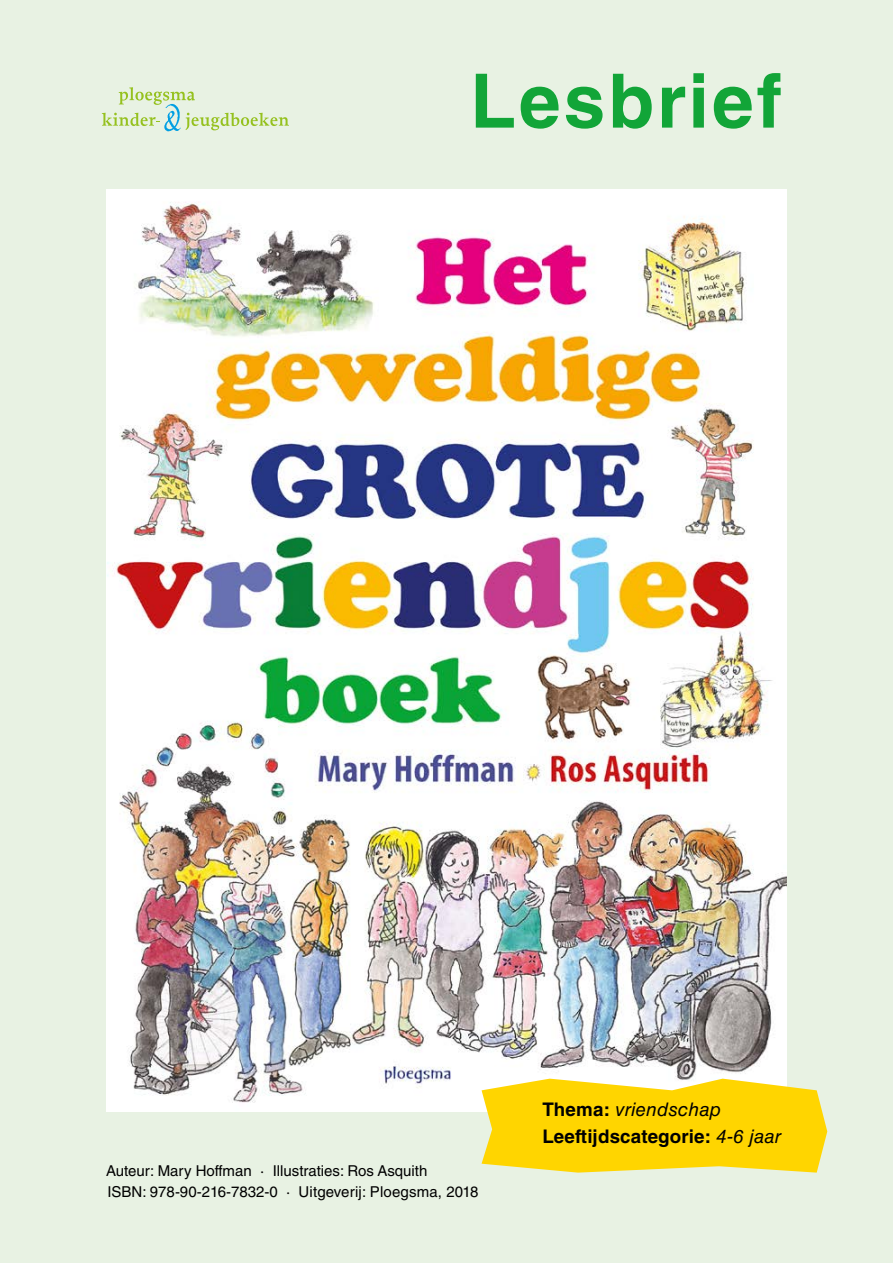
<style>
.page{position:relative;width:893px;height:1263px;background:#e8f2e3}
.page>*{position:absolute;margin:0;border:0;box-sizing:border-box;transform-origin:0 0}
.t1{font:700 75px "Helvetica LT Std";letter-spacing:.04em;color:#12a538}
.t2{font:700 18.75px/26.2px "Helvetica LT Std";letter-spacing:.01em;color:#000}
.t3{font:15px/21px "Helvetica LT Std";color:#000}
.s1{font-weight:400;font-style:italic}
</style>
<div class="page">
<svg style="left:101px;top:87px;width:188px;height:45px"></svg>
<img style="left:106px;top:189px;width:681px;height:922px">
<svg style="left:482px;top:1079px;width:345px;height:93px;background:#fdd81b"></svg>
<h1 class="t1" style="left:470px;top:55px;width:313px">Lesbrief</h1>
<p class="t3" style="left:106px;top:1160px;width:374px">Auteur: Mary Hoffman · Illustraties: Ros Asquith<br>ISBN: 978-90-216-7832-0 · Uitgeverij: Ploegsma, 2018</p>
<p class="t2" style="left:542px;top:1096px;width:241px">Thema: <span class="s1">vriendschap<br></span>Leeftijdscategorie: <span class="s1">4-6 jaar</span></p>
</div>
